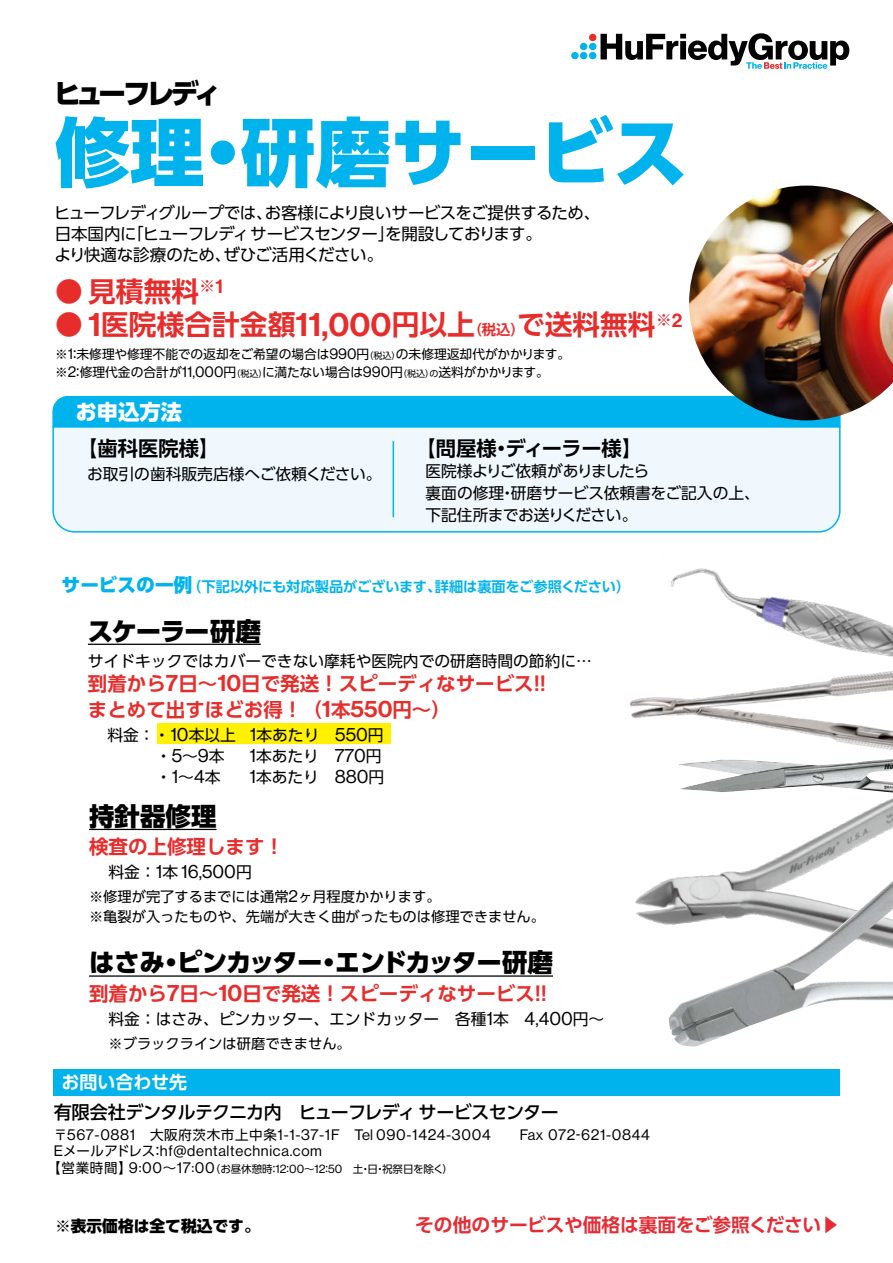
<style>
.page{position:relative;width:893px;height:1263px;background:#fff}
.page>*{position:absolute;margin:0;border:0;box-sizing:border-box;transform-origin:0 0}
.t1{font:800 74.85px "UD Shin Go Pro";color:#00b3ed}
.t2{font:800 28.05px "UD Shin Go Pro";letter-spacing:-.165em;color:#000}
.t3{font:700 27.75px "UD Shin Go Pro De";color:#e72d2c}
.t4{font:800 25.5px "UD Shin Go Pro";letter-spacing:-.02em;color:#000}
.t5{font:800 25.5px "UD Shin Go Pro";letter-spacing:-.05em;color:#000}
.t6{font:800 21.3px "UD Shin Go Pro";color:#fff}
.t7{font:700 20.25px "UD Shin Go Pro De";letter-spacing:-.02em;color:#000}
.t8{font:700 20.25px "UD Shin Go Pro De";color:#000}
.t9{font:700 19.5px/26.1px "UD Shin Go Pro De";color:#e72d2c}
.t10{font:18.9px "N Haas Grotesk DS Pro 55 Rg";color:#000}
.t11{font:700 18.75px "UD Shin Go Pro De";letter-spacing:-.005em;color:#e52c34}
.t12{font:500 18px "UD Shin Go Pro";letter-spacing:-.04em;color:#000}
.t13{font:700 18px "UD Shin Go Pro De";color:#fff}
.t14{font:16.5px/21px "UD Shin Go Pro";letter-spacing:-.03em;color:#000}
.t15{font:15.75px/21.8px "UD Shin Go Pro";color:#000}
.t16{font:800 15.75px "UD Shin Go Pro";color:#000}
.t17{font:15.45px "N Haas Grotesk DS Pro 55 Rg";letter-spacing:.045em;color:#000}
.t18{font:14.85px "N Haas Grotesk DS Pro 55 Rg";letter-spacing:.045em;color:#000}
.t19{font:14.25px/19.5px "UD Shin Go Pro";color:#000}
.t20{font:700 14.25px "UD Shin Go Pro De";letter-spacing:-.005em;color:#00b3ed}
.t21{font:12.75px/18px "UD Shin Go Pro";color:#000}
.t22{font:10.5px "UD Shin Go Pro";letter-spacing:-.005em;color:#000}
.s1{font-family:"N Haas Grotesk DS Pro 65 Md";font-weight:400;font-size:33.3px}
.s2{font-family:"N Haas Grotesk DS Pro 65 Md";font-weight:400;font-size:31.95px}
.s3{font-size:14.25px}
.s4{font-family:"N Haas Grotesk DS Pro 55 Rg";font-size:15.3px}
.s5{font-size:9px}
.s6{font-family:"N Haas Grotesk DS Pro 55 Rg";font-size:14.7px}
.s7{font-family:"UD Shin Go Pro";font-weight:800;font-size:18.75px}
.s8{font-family:"N Haas Grotesk DS Pro 65 Md";font-weight:400;font-size:23.4px}
.s9{font-family:"N Haas Grotesk DS Pro 55 Rg";font-size:18.9px}
.s10{font-family:"UD Shin Go Pro";font-size:15.75px}
.s11{font-size:18.15px}
.s12{font-family:"N Haas Grotesk DS Pro 55 Rg";font-size:17.1px}
.s13{font-family:"N Haas Grotesk DS Pro 55 Rg";font-size:18.15px}
.s14{font-family:"UD Shin Go Pro";font-size:13.5px}
.s15{font-size:14.85px}
.s16{font-size:13.5px}
.s17{font-family:"N Haas Grotesk DS Pro 55 Rg";font-size:15.45px}
.s18{font-family:"N Haas Grotesk DS Pro 55 Rg";font-size:14.85px}
.s19{font-family:"N Haas Grotesk DS Pro 55 Rg";font-size:12.15px}
</style>
<div class="page">
<div style="left:52px;top:428px;width:789px;height:105px;background:#f0f8fe"></div>
<div style="left:53px;top:1069px;width:787px;height:27px;background:#00b3ed"></div>
<hr style="left:88px;top:644px;width:173px;height:1px;background:#000">
<hr style="left:89px;top:975px;width:464px;height:2px;background:#000">
<hr style="left:89px;top:829px;width:128px;height:1px;background:#000">
<div style="left:157px;top:723px;width:234px;height:20px;background:#fff100"></div>
<div style="left:52px;top:395px;width:789px;height:33px;background:#00b3ed"></div>
<hr style="left:393px;top:441px;width:1px;height:76px;background:#00b3ed">
<img style="left:689px;top:186px;width:204px;height:234px">
<img style="left:670px;top:568px;width:223px;height:64px">
<div style="left:571px;top:52px;width:8px;height:7px;background:#00b3ed;border-radius:4px"></div>
<div style="left:580px;top:52px;width:7px;height:7px;background:#00b3ed;border-radius:4px"></div>
<div style="left:589px;top:52px;width:7px;height:7px;background:#00b3ed;border-radius:4px"></div>
<div style="left:580px;top:43px;width:7px;height:7px;background:#00b3ed;border-radius:50%"></div>
<div style="left:589px;top:43px;width:7px;height:7px;background:#00b3ed;border-radius:50%"></div>
<div style="left:589px;top:34px;width:7px;height:7px;background:#e72d2c;border-radius:50%"></div>
<svg style="left:601px;top:33px;width:248px;height:36px"></svg>
<img style="left:635px;top:798px;width:258px;height:127px">
<img style="left:668px;top:880px;width:225px;height:167px">
<img style="left:680px;top:782px;width:213px;height:11px">
<img style="left:630px;top:632px;width:263px;height:150px">
<h2 class="t2" style="left:54px;top:71px;width:169px">ヒューフレディ</h2>
<h1 class="t1" style="left:55px;top:91px;width:634px">修理・研磨サービス</h1>
<p class="t14" style="left:54px;top:202px;width:548px">ヒューフレディグループでは、お客様により良いサービスをご提供するため、日本国内に「ヒューフレディサービスセンター」を開設しております。<br>より快適な診療のため、ぜひご活用ください。</p>
<h3 class="t3" style="left:55px;top:268px;width:169px">● 見積無料<sup>※</sup><sup>1</sup></h3>
<h3 class="t3" style="left:55px;top:302px;width:629px">● <span class="s1">1</span>医院様合計金額<span class="s1">11</span><span class="s2">,</span><span class="s1">000</span>円以上<span class="s3">（税込）</span>で送料無料<sup>※</sup><sup>2</sup></h3>
<p class="t21" style="left:55px;top:344px;width:516px">※<span class="s4">1</span>：未修理や修理不能での返却をご希望の場合は<span class="s4">990</span>円<span class="s5">（税込）</span>の未修理返却代がかかります。※<span class="s4">2</span>：修理代金の合計が<span class="s4">11</span><span class="s6">,</span><span class="s4">000</span>円<span class="s5">（税込）</span>に満たない場合は<span class="s4">990</span>円<span class="s5">（税込）の</span>送料がかかります。</p>
<h3 class="t6" style="left:75px;top:394px;width:108px">お申込方法</h3>
<p class="t8" style="left:77px;top:431px;width:144px">【歯科医院様】</p>
<p class="t15" style="left:87px;top:462px;width:296px">お取引の歯科販売店様へご依頼ください。</p>
<p class="t7" style="left:415px;top:431px;width:229px">【問屋様・ディーラー様】</p>
<p class="t15" style="left:425px;top:460px;width:336px">医院様よりご依頼がありましたら<br>裏面の修理・研磨サービス依頼書をご記入の上、下記住所までお送りください。</p>
<p class="t20" style="left:62px;top:575px;width:570px"><span class="s7">サービスの一例</span>（下記以外にも対応製品がございます、詳細は裏面をご参照ください）</p>
<h3 class="t5" style="left:88px;top:610px;width:174px">スケーラー研磨</h3>
<p class="t15" style="left:88px;top:649px;width:505px">サイドキックではカバーできない摩耗や医院内での研磨時間の節約に…</p>
<p class="t9" style="left:88px;top:670px;width:466px">到着から<span class="s8">7</span>日～<span class="s8">10</span>日で発送！スピーディなサービス！！まとめて出すほどお得！（<span class="s8">1</span>本<span class="s8">550</span>円～）</p>
<p class="t15" style="left:156px;top:724px;width:229px;line-height:21px;text-indent:-49px">料金：・<span class="s9">10</span>本以上 <span class="s9">1</span>本あたり <span class="s9">550</span>円・<span class="s9">5</span>～<span class="s9">9</span>本</p>
<p class="t15" style="left:249px;top:744px;width:134px"><span class="s9">1</span>本あたり <span class="s9">770</span>円</p>
<p class="t15" style="left:156px;top:765px;width:66px">・<span class="s9">1</span>～<span class="s9">4</span>本</p>
<p class="t15" style="left:249px;top:765px;width:136px"><span class="s9">1</span>本あたり <span class="s9">880</span>円</p>
<h3 class="t4" style="left:89px;top:795px;width:129px">持針器修理</h3>
<p class="t9" style="left:89px;top:833px;width:196px">検査の上修理します！</p>
<p class="t10" style="left:109px;top:861px;width:145px"><span class="s10">料金：</span>1<span class="s10">本</span> 16<span class="s11">,</span>500<span class="s10">円</span></p>
<p class="t19" style="left:89px;top:886px;width:458px">※修理が完了するまでには通常<span class="s12">2</span>ヶ月程度かかります。<br>※亀裂が入ったものや、先端が大きく曲がったものは修理できません。</p>
<h3 class="t4" style="left:89px;top:942px;width:465px">はさみ・ピンカッター・エンドカッター研磨</h3>
<p class="t9" style="left:89px;top:979px;width:466px">到着から<span class="s8">7</span>日～<span class="s8">10</span>日で発送！スピーディなサービス！！</p>
<p class="t15" style="left:109px;top:1007px;width:497px">料金：はさみ、ピンカッター、エンドカッター　各種<span class="s9">1</span>本 <span class="s9">4</span><span class="s13">,</span><span class="s9">400</span>円～</p>
<p class="t19" style="left:109px;top:1033px;width:244px">※ブラックラインは研磨できません。</p>
<p class="t13" style="left:62px;top:1067px;width:127px">お問い合わせ先</p>
<p class="t12" style="left:54px;top:1097px;width:506px">有限会社デンタルテクニカ内　ヒューフレディサービスセンター</p>
<p class="t17" style="left:54px;top:1125px;width:598px"><span class="s14">〒</span>567<span class="s15">-</span>0881<span class="s14">　大阪府茨木市上中条</span>1<span class="s15">-</span>1<span class="s15">-</span>37<span class="s15">-</span>1<span class="s15">F Tel</span> 090<span class="s15">-</span>1424<span class="s15">-</span>3004<span class="s14">　　</span><span class="s15">Fax</span> 072<span class="s14">‐</span>621<span class="s15">-</span>0844</p>
<p class="t18" style="left:54px;top:1142px;width:270px">E<span class="s14">メールアドレス：</span>hf@dentaltechnica.com</p>
<p class="t22" style="left:47px;top:1160px;width:407px"><span class="s16">【営業時間】</span><span class="s17">9</span><span class="s18">:</span><span class="s17">00</span><span class="s16">～</span><span class="s17">17</span><span class="s18">:</span><span class="s17">00</span>（お昼休憩時：<span class="s19">12</span>：<span class="s19">00</span>～<span class="s19">12</span>：<span class="s19">50</span>　土・日・祝祭日を除く）</p>
<p class="t16" style="left:55px;top:1213px;width:206px">※表示価格は全て税込です。</p>
<p class="t11" style="left:415px;top:1210px;width:427px">その他のサービスや価格は裏面をご参照ください▶</p>
</div>
